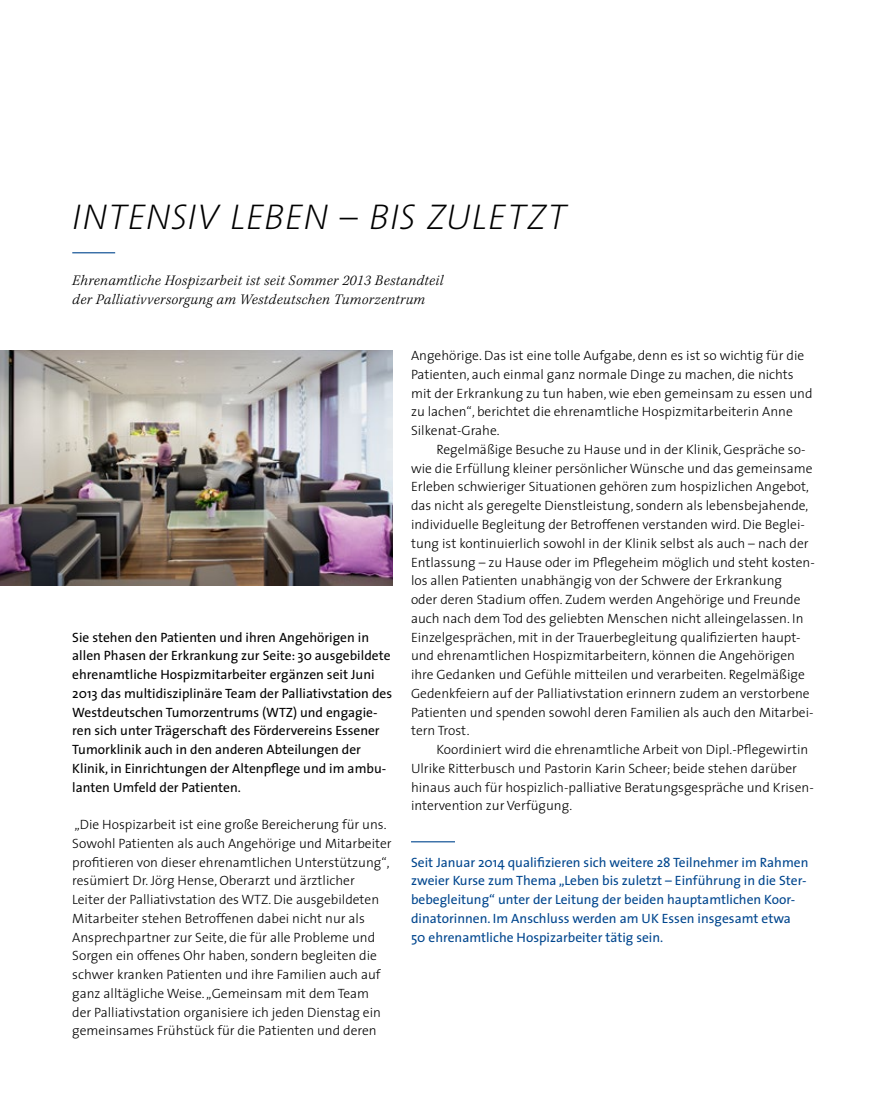
<style>
.page{position:relative;width:893px;height:1106px;background:#fff}
.page>*{position:absolute;margin:0;border:0;box-sizing:border-box;transform-origin:0 0}
.t1{font:italic 200 36px "The Sans";letter-spacing:.03em;color:#000}
.t2{font:italic 300 15px/18.8px "Kepler Std";letter-spacing:.025em;color:#000}
.t3{font:300 13.5px/18.8px "The Sans";color:#000}
.t4{font:13.5px/18.8px "The Sans";color:#000}
.t5{font:13.5px/18.8px "The Sans";color:#00468e}
</style>
<div class="page">
<img style="left:0;top:350px;width:393px;height:235px">
<hr style="left:72px;top:252px;width:43px;height:1px;background:#00468e">
<hr style="left:411px;top:841px;width:44px;height:1px;background:#00468e">
<h1 class="t1" style="left:72px;top:187px;width:495px">INTENSIV LEBEN – BIS ZULETZT</h1>
<p class="t2" style="left:72px;top:271px;width:372px">Ehrenamtliche Hospizarbeit ist seit Sommer 2013 Bestandteil der Palliativversorgung am Westdeutschen Tumorzentrum</p>
<p class="t4" style="left:72px;top:627px;width:321px">Sie stehen den Patienten und ihren Angehörigen in allen Phasen der Erkrankung zur Seite: 30 ausgebildete ehrenamtliche Hospizmitarbeiter ergänzen seit Juni 2013 das multidisziplinäre Team der Palliativstation des Westdeutschen Tumorzentrums (WTZ) und engagie&shy;ren sich unter Trägerschaft des Fördervereins Essener Tumorklinik auch in den anderen Abteilungen der Klinik, in Einrichtungen der Altenpflege und im ambu&shy;lanten Umfeld der Patienten.</p>
<p class="t3" style="left:72px;top:814px;width:321px">„Die Hospizarbeit ist eine große Bereicherung für uns.<br>Sowohl Patienten als auch Angehörige und Mitarbeiter profitieren von dieser ehrenamtlichen Unterstützung“, resümiert Dr. Jörg Hense, Oberarzt und ärztlicher<br>Leiter der Palliativstation des WTZ. Die ausgebildeten Mitarbeiter stehen Betroffenen dabei nicht nur als Ansprechpartner zur Seite, die für alle Probleme und Sorgen ein offenes Ohr haben, sondern begleiten die schwer kranken Patienten und ihre Familien auch auf ganz alltägliche Weise. „Gemeinsam mit dem Team<br>der Palliativstation organisiere ich jeden Dienstag ein gemeinsames Frühstück für die Patienten und deren</p>
<p class="t3" style="left:411px;top:346px;width:403px">Angehörige. Das ist eine tolle Aufgabe, denn es ist so wichtig für die Patienten, auch einmal ganz normale Dinge zu machen, die nichts mit der Erkrankung zu tun haben, wie eben gemeinsam zu essen und zu lachen“, berichtet die ehrenamtliche Hospizmitarbeiterin Anne Silkenat-Grahe.</p>
<p class="t3" style="left:411px;top:439px;width:404px;text-indent:26px">Regelmäßige Besuche zu Hause und in der Klinik, Gespräche so&shy;wie die Erfüllung kleiner persönlicher Wünsche und das gemeinsame Erleben schwieriger Situationen gehören zum hospizlichen Angebot, das nicht als geregelte Dienstleistung, sondern als lebensbejahende, individuelle Begleitung der Betroffenen verstanden wird. Die Beglei&shy;tung ist kontinuierlich sowohl in der Klinik selbst als auch – nach der Entlassung – zu Hause oder im Pflegeheim möglich und steht kosten&shy;los allen Patienten unabhängig von der Schwere der Erkrankung<br>oder deren Stadium offen. Zudem werden Angehörige und Freunde auch nach dem Tod des geliebten Menschen nicht alleingelassen. In Einzelgesprächen, mit in der Trauerbegleitung qualifizierten haupt&shy;und ehrenamtlichen Hospizmitarbeitern, können die Angehörigen ihre Gedanken und Gefühle mitteilen und verarbeiten. Regelmäßige Gedenkfeiern auf der Palliativstation erinnern zudem an verstorbene Patienten und spenden sowohl deren Familien als auch den Mitarbei&shy;tern Trost.</p>
<p class="t3" style="left:411px;top:739px;width:404px;text-indent:26px">Koordiniert wird die ehrenamtliche Arbeit von Dipl.-Pflegewirtin Ulrike Ritterbusch und Pastorin Karin Scheer; beide stehen darüber hinaus auch für hospizlich-palliative Beratungsgespräche und Krisen&shy;intervention zur Verfügung.</p>
<p class="t5" style="left:411px;top:852px;width:399px">Seit Januar 2014 qualifizieren sich weitere 28 Teilnehmer im Rahmen zweier Kurse zum Thema „Leben bis zuletzt – Einführung in die Ster&shy;bebegleitung“ unter der Leitung der beiden hauptamtlichen Koor&shy;dinatorinnen. Im Anschluss werden am UK Essen insgesamt etwa 50 ehrenamtliche Hospizarbeiter tätig sein.</p>
</div>
